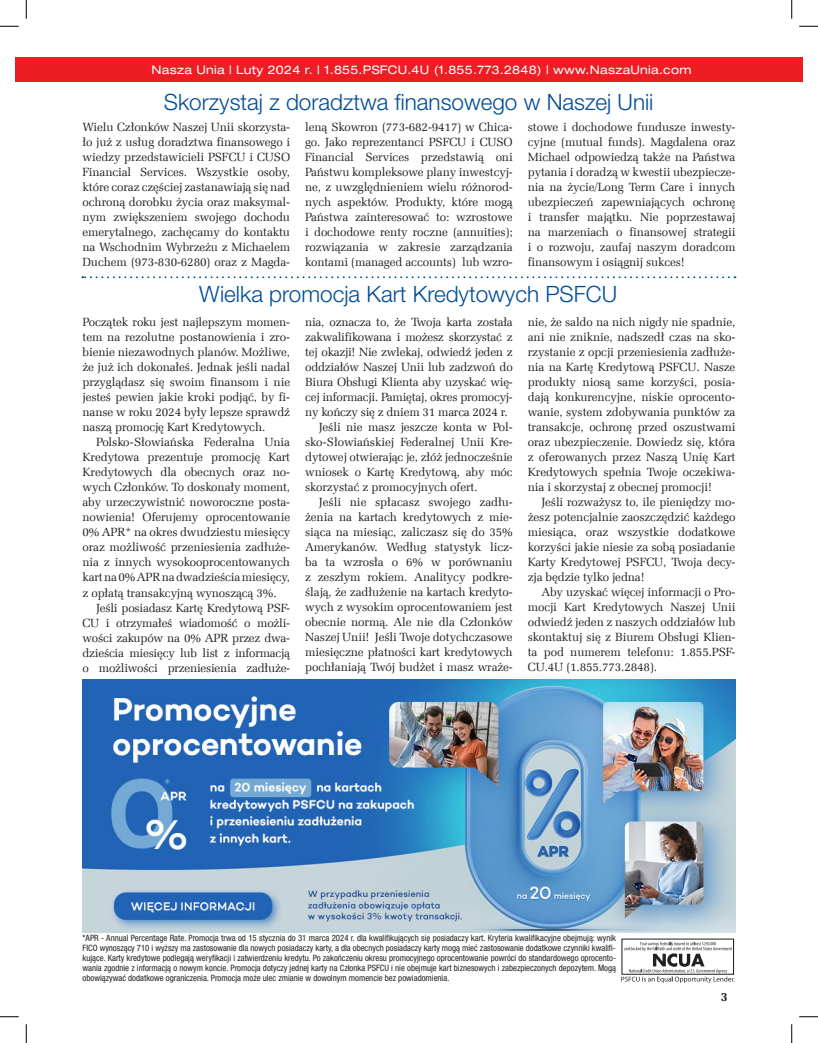
<style>
.page{position:relative;width:818px;height:1043px;background:#fff}
.page>*{position:absolute;margin:0;border:0;box-sizing:border-box;transform-origin:0 0}
.t1{font:300 22.5px "Helvetica Neue LT Pro";color:#014c97}
.t2{font:12.5px "Zapf Ellipt EU Bold";color:#231f20}
.t3{font:11.88px/15px "Zapf Ellipt EU Normal";letter-spacing:-.01em;color:#231f20;text-align:justify}
.t4{font:expanded 11.88px "Helvetica Neue LT Pro";letter-spacing:.02em;color:#fff}
.t5{font:condensed 8.75px/10px "Helvetica Neue LT Pro";color:#231f20;text-align:justify}
</style>
<div class="page">
<div style="left:15px;top:57px;width:787px;height:24px;background:#ee1d23"></div>
<svg style="left:621px;top:938px;width:113px;height:45px"></svg>
<svg style="left:82px;top:276px;width:646px;height:2px"></svg>
<img style="left:82px;top:679px;width:653px;height:253px">
<svg style="left:0;top:25px;width:19px;height:2px"></svg>
<svg style="left:799px;top:25px;width:19px;height:2px"></svg>
<svg style="left:0;top:1016px;width:19px;height:1px"></svg>
<svg style="left:799px;top:1016px;width:19px;height:1px"></svg>
<svg style="left:25px;top:0;width:2px;height:19px"></svg>
<svg style="left:25px;top:1024px;width:2px;height:18px"></svg>
<svg style="left:791px;top:0;width:1px;height:19px"></svg>
<svg style="left:791px;top:1024px;width:1px;height:18px"></svg>
<p class="t4" style="left:151px;top:63px;width:541px">Nasza Unia | Luty 2024 r. | 1.855.PSFCU.4U (1.855.773.2848) | www.NaszaUnia.com</p>
<h1 class="t1" style="left:164px;top:88px;width:491px">Skorzystaj z doradztwa finansowego w Naszej Unii</h1>
<p class="t3" style="left:82px;top:120px;width:209px">Wielu Członków Naszej Unii skorzysta&shy;ło już z usług doradztwa finansowego i wiedzy przedstawicieli PSFCU i CUSO Financial Services. Wszystkie osoby, które coraz częściej zastanawiają się nad ochroną dorobku życia oraz maksymal&shy;nym zwiększeniem swojego dochodu emerytalnego, zachęcamy do kontaktu na Wschodnim Wybrzeżu z Michaelem Duchem (973-830-6280) oraz z Magda-</p>
<p class="t3" style="left:305px;top:120px;width:209px">leną Skowron (773-682-9417) w Chica&shy;go. Jako reprezentanci PSFCU i CUSO Financial Services przedstawią oni Państwu kompleksowe plany inwestcyj&shy;ne, z uwzględnieniem wielu różnorod&shy;nych aspektów. Produkty, które mogą Państwa zainteresować to: wzrostowe i dochodowe renty roczne (annuities); rozwiązania w zakresie zarządzania kontami (managed accounts) lub wzro-</p>
<p class="t3" style="left:528px;top:120px;width:209px">stowe i dochodowe fundusze inwesty&shy;cyjne (mutual funds). Magdalena oraz Michael odpowiedzą także na Państwa pytania i doradzą w kwestii ubezpiecze&shy;nia na życie/Long Term Care i innych ubezpieczeń zapewniających ochronę i transfer majątku. Nie poprzestawaj na marzeniach o finansowej strategii i o rozwoju, zaufaj naszym doradcom finansowym i osiągnij sukces!</p>
<h1 class="t1" style="left:199px;top:281px;width:419px">Wielka promocja Kart Kredytowych PSFCU</h1>
<p class="t3" style="left:82px;top:315px;width:209px">Początek roku jest najlepszym momen&shy;tem na rezolutne postanowienia i zro&shy;bienie niezawodnych planów. Możliwe, że już ich dokonałeś. Jednak jeśli nadal przyglądasz się swoim finansom i nie jesteś pewien jakie kroki podjąć, by fi&shy;nanse w roku 2024 były lepsze sprawdź naszą promocję Kart Kredytowych.</p>
<p class="t3" style="left:82px;top:435px;width:209px;text-indent:14px">Polsko-Słowiańska Federalna Unia Kredytowa prezentuje promocję Kart Kredytowych dla obecnych oraz no&shy;wych Członków. To doskonały moment, aby urzeczywistnić noworoczne posta&shy;nowienia! Oferujemy oprocentowanie 0% APR* na okres dwudziestu miesięcy oraz możliwość przeniesienia zadłuże&shy;nia z innych wysokooprocentowanych kart na 0% APR na dwadzieścia miesięcy, z opłatą transakcyjną wynoszącą 3%.</p>
<p class="t3" style="left:82px;top:600px;width:209px;text-indent:14px">Jeśli posiadasz Kartę Kredytową PSF-CU i otrzymałeś wiadomość o możli&shy;wości zakupów na 0% APR przez dwa&shy;dzieścia miesięcy lub list z informacją o możliwości przeniesienia zadłuże-</p>
<p class="t3" style="left:305px;top:315px;width:209px">nia, oznacza to, że Twoja karta została</p>
<p class="t3" style="left:305px;top:330px;width:209px">zakwalifikowana i możesz skorzystać z</p>
<p class="t3" style="left:305px;top:345px;width:209px">tej okazji! Nie zwlekaj, odwiedź jeden z</p>
<p class="t3" style="left:305px;top:360px;width:209px">oddziałów Naszej Unii lub zadzwoń do</p>
<p class="t3" style="left:305px;top:375px;width:209px">Biura Obsługi Klienta aby uzyskać wię-</p>
<p class="t3" style="left:305px;top:390px;width:209px">cej informacji. Pamiętaj, okres promocyj-</p>
<p class="t3" style="left:305px;top:405px;width:204px">ny kończy się z dniem 31 marca 2024 r.</p>
<p class="t3" style="left:319px;top:420px;width:196px">Jeśli nie masz jeszcze konta w Pol-</p>
<p class="t3" style="left:305px;top:435px;width:209px">sko-Słowiańskiej Federalnej Unii Kre-</p>
<p class="t3" style="left:305px;top:450px;width:209px">dytowej otwierając je, złóż jednocześnie</p>
<p class="t3" style="left:305px;top:465px;width:209px">wniosek o Kartę Kredytową, aby móc</p>
<p class="t3" style="left:305px;top:480px;width:174px">skorzystać z promocyjnych ofert.</p>
<p class="t3" style="left:319px;top:495px;width:196px">Jeśli nie spłacasz swojego zadłu-</p>
<p class="t3" style="left:305px;top:510px;width:209px">żenia na kartach kredytowych z mie-</p>
<p class="t3" style="left:305px;top:525px;width:209px">siąca na miesiąc, zaliczasz się do 35%</p>
<p class="t3" style="left:305px;top:540px;width:209px">Amerykanów. Według statystyk licz-</p>
<p class="t3" style="left:305px;top:555px;width:209px">ba ta wzrosła o 6% w porównaniu</p>
<p class="t3" style="left:305px;top:570px;width:209px">z zeszłym rokiem. Analitycy podkre-</p>
<p class="t3" style="left:305px;top:585px;width:209px">ślają, że zadłużenie na kartach kredyto-</p>
<p class="t3" style="left:305px;top:600px;width:209px">wych z wysokim oprocentowaniem jest</p>
<p class="t3" style="left:305px;top:615px;width:209px">obecnie normą. Ale nie dla Członków</p>
<p class="t3" style="left:305px;top:630px;width:209px">Naszej Unii! Jeśli Twoje dotychczasowe</p>
<p class="t3" style="left:305px;top:645px;width:209px">miesięczne płatności kart kredytowych</p>
<p class="t3" style="left:305px;top:660px;width:209px">pochłaniają Twój budżet i masz wraże-</p>
<p class="t3" style="left:528px;top:315px;width:209px">nie, że saldo na nich nigdy nie spadnie, ani nie zniknie, nadszedł czas na sko&shy;rzystanie z opcji przeniesienia zadłuże&shy;nia na Kartę Kredytową PSFCU. Nasze produkty niosą same korzyści, posia&shy;dają konkurencyjne, niskie oprocento&shy;wanie, system zdobywania punktów za transakcje, ochronę przed oszustwami oraz ubezpieczenie. Dowiedz się, która z oferowanych przez Naszą Unię Kart Kredytowych spełnia Twoje oczekiwa&shy;nia i skorzystaj z obecnej promocji!</p>
<p class="t3" style="left:528px;top:495px;width:209px;text-indent:14px">Jeśli rozważysz to, ile pieniędzy mo&shy;żesz potencjalnie zaoszczędzić każdego miesiąca, oraz wszystkie dodatkowe korzyści jakie niesie za sobą posiadanie Karty Kredytowej PSFCU, Twoja decy&shy;zja będzie tylko jedna!</p>
<p class="t3" style="left:528px;top:585px;width:209px;text-indent:14px">Aby uzyskać więcej informacji o Pro&shy;mocji Kart Kredytowych Naszej Unii odwiedź jeden z naszych oddziałów lub skontaktuj się z Biurem Obsługi Klien&shy;ta pod numerem telefonu: 1.855.PSF-CU.4U (1.855.773.2848).</p>
<p class="t5" style="left:82px;top:932px;width:535px">*APR - Annual Percentage Rate. Promocja trwa od 15 stycznia do 31 marca 2024 r. dla kwalifikujących się posiadaczy kart. Kryteria kwalifikacyjne obejmują: wynik FICO wynoszący 710 i wyższy ma zastosowanie dla nowych posiadaczy karty, a dla obecnych posiadaczy karty mogą mieć zastosowanie dodatkowe czynniki kwalifi&shy;kujące. Karty kredytowe podlegają weryfikacji i zatwierdzeniu kredytu. Po zakończeniu okresu promocyjnego oprocentowanie powróci do standardowego oprocento&shy;wania zgodnie z informacją o nowym koncie. Promocja dotyczy jednej karty na Członka PSFCU i nie obejmuje kart biznesowych i zabezpieczonych depozytem. Mogą obowiązywać dodatkowe ograniczenia. Promocja może ulec zmianie w dowolnym momencie bez powiadomienia.</p>
<p class="t2" style="left:720px;top:988px;width:8px">3</p>
</div>
